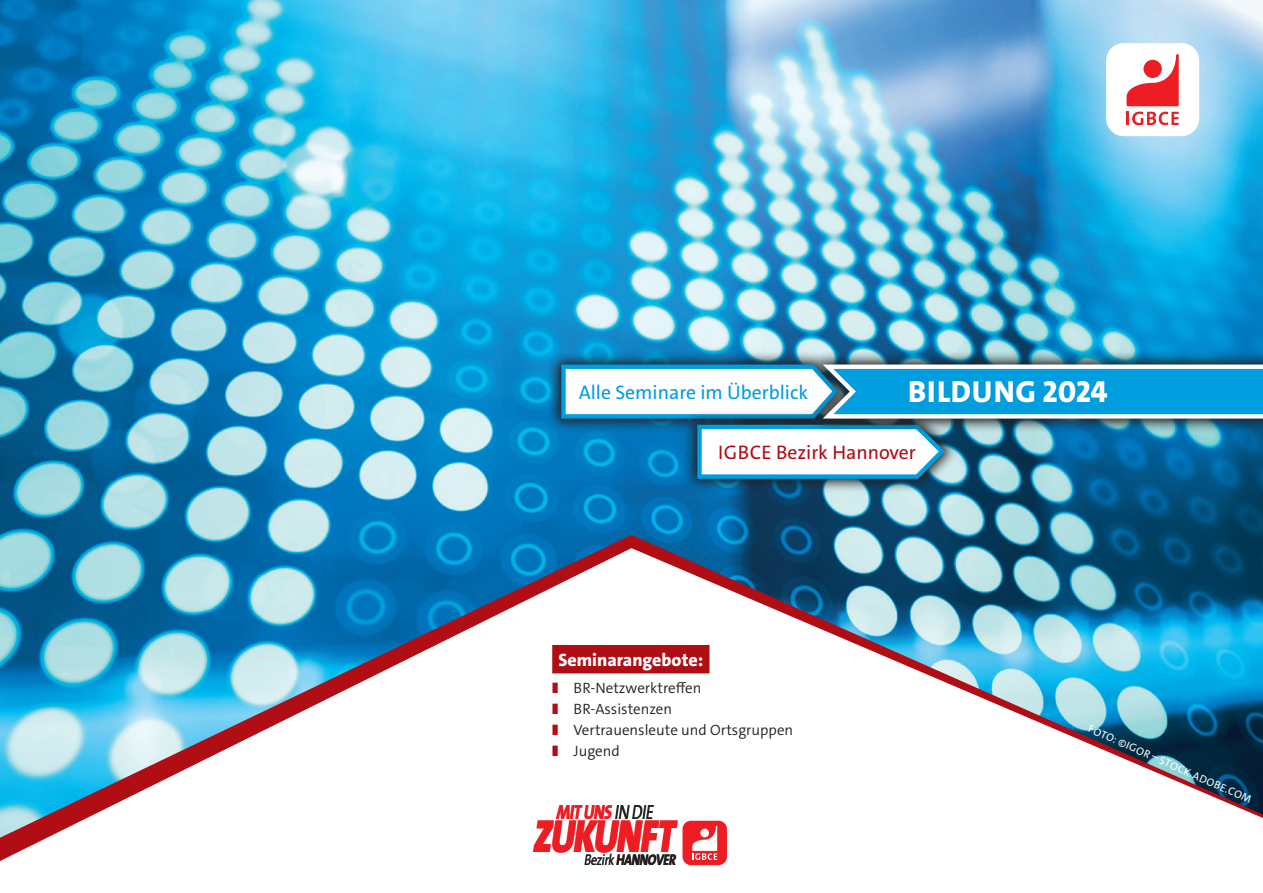
<style>
.page{position:relative;width:1263px;height:893px;background:#fff}
.page>*{position:absolute;margin:0;border:0;box-sizing:border-box;transform-origin:0 0}
.t1{font:900 46.65px "The Sans B9";color:#ee1d23;scale:.78 1}
.t2{font:800 30.6px "The Sans";letter-spacing:.025em;color:#fff}
.t3{font:20.25px "The Sans Extra Bold Plain";color:#ee1d23;scale:.78 1}
.t4{font:19.65px "The Sans";color:#009ddf}
.t5{font:19.65px "The Sans";color:#b00d15}
.t6{font:800 18px "The Sans";color:#fff}
.t7{font:italic 15.45px "The Sans Extra Bold Plain";color:#231f20;scale:.8 1}
.t8{font:300 15px/21px "The Sans";color:#231f20}
.t9{font:10.95px "The Sans";color:#fff}
.s1{color:#b00d15}
.s2{font-family:"The Sans Plain";color:#231f20}
.s3{font-family:"The Sans Plain"}
</style>
<div class="page">
<img style="left:0;top:0;width:1263px;height:838px">
<svg style="left:547px;top:350px;width:262px;height:83px;background:#1f82b2"></svg>
<svg style="left:683px;top:481px;width:275px;height:12px;background:#2e6888"></svg>
<div style="left:552px;top:645px;width:157px;height:28px;background:#b00d15"></div>
<svg style="left:809px;top:350px;width:454px;height:11px;background:#3d8eaf"></svg>
<svg style="left:559px;top:361px;width:704px;height:120px"></svg>
<div style="left:1106px;top:43px;width:93px;height:93px;background:#fff;border-radius:18px"></div>
<svg style="left:1126px;top:54px;width:53px;height:52px"></svg>
<svg style="left:1126px;top:112px;width:53px;height:13px"></svg>
<div style="left:682px;top:821px;width:45px;height:44px;background:#ee1d23;border-radius:8px"></div>
<svg style="left:692px;top:826px;width:25px;height:34px"></svg>
<h3 class="t4" style="left:579px;top:380px;width:231px">Alle Seminare im Überblick</h3>
<h2 class="t2" style="left:908px;top:372px;width:201px">BILDUNG 2024</h2>
<h3 class="t5" style="left:718px;top:440px;width:199px">IGBCE Bezirk Hannover</h3>
<p class="t6" style="left:558px;top:648px;width:146px">Seminarangebote:</p>
<p class="t8" style="left:552px;top:678px;width:242px"><span class="s1">❚</span> BR-Netzwerktreffen<br><span class="s1">❚</span> BR-Assistenzen<br><span class="s1">❚</span> Vertrauensleute und Ortsgruppen <span class="s1">❚</span> Jugend</p>
<h3 class="t3" style="left:556px;top:800px;width:130px">MITUNS <span class="s2">IN DIE</span></h3>
<p class="t7" style="left:584px;top:851px;width:119px"><span class="s3">Bezirk</span>HANNOVER</p>
<h1 class="t1" style="left:532px;top:811px;width:193px">ZUKUNFT</h1>
<p class="t9" style="left:1092px;top:721px;width:179px;rotate:24deg">FOTO: ©IGOR – STOCK.ADOBE.COM</p>
</div>
